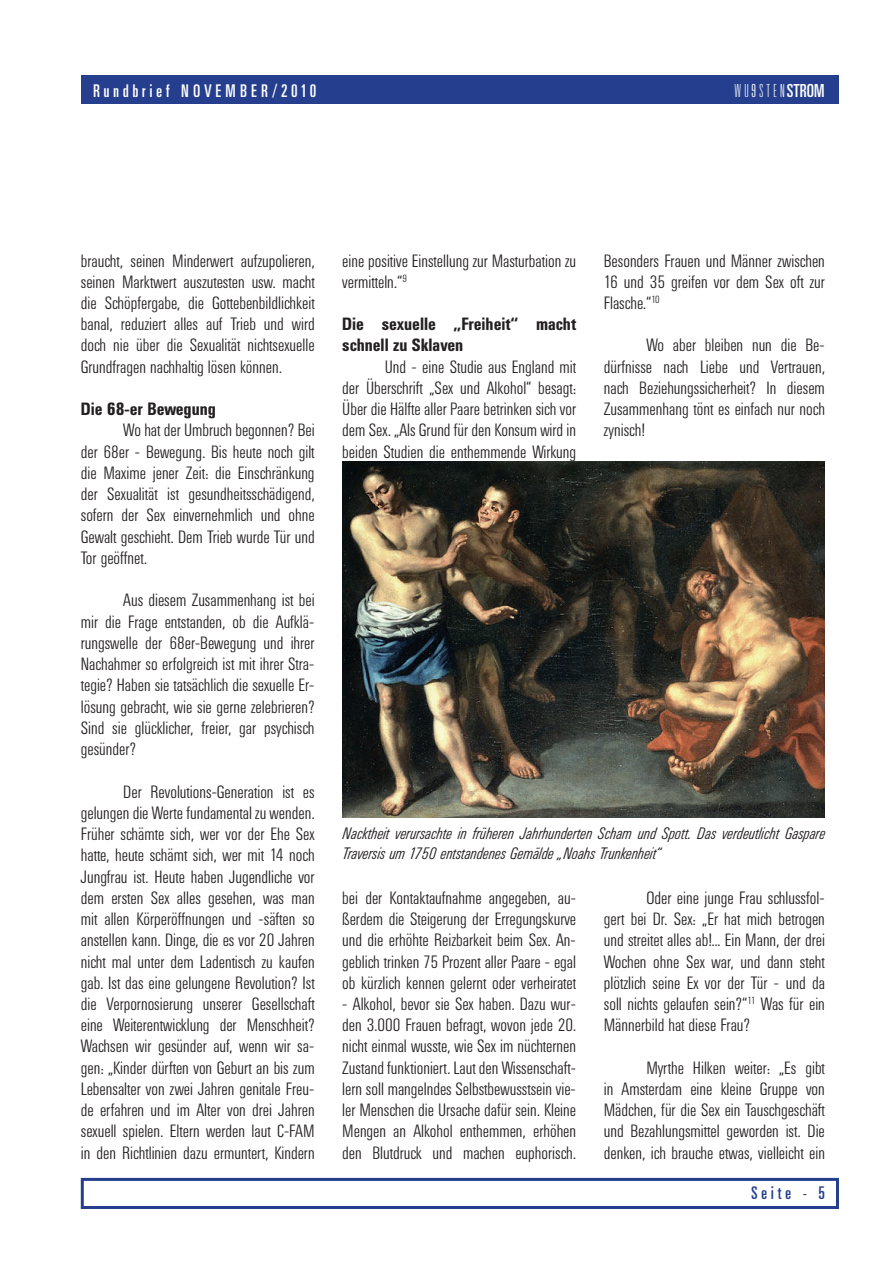
<style>
.page{position:relative;width:893px;height:1263px;background:#fff}
.page>*{position:absolute;margin:0;border:0;box-sizing:border-box;transform-origin:0 0}
.t1{font:18px "Univers Ultra Condensed BQ";letter-spacing:.22em;color:#fff}
.t2{font:100 ultra-condensed 18px "Univers";letter-spacing:.2em;color:#fff}
.t3{font:18px "Univers Ultra Condensed BQ";letter-spacing:.22em;color:#253f8e}
.t4{font:300 17.7px/21.3px "Univers Condensed BQ";color:#231f20;text-align:justify}
.t5{font:700 17.7px/21.3px "Univers Condensed BQ";color:#231f20}
.t6{font:italic 300 16.5px/19.8px "Univers Condensed BQ";color:#231f20}
.s1{font-weight:400}
</style>
<div class="page">
<div style="left:81px;top:76px;width:757px;height:28px;background:#253f8e"></div>
<div style="left:81px;top:1178px;width:758px;height:31px;border:3px solid #253f8e"></div>
<img style="left:342px;top:461px;width:483px;height:356px">
<p class="t1" style="left:94px;top:81px;width:224px">Rundbrief NOVEMBER/2010</p>
<p class="t2" style="left:735px;top:81px;width:91px">WU STEN<span class="s1">STROM</span></p>
<p class="t4" style="left:81px;top:250px;width:235px">braucht, seinen Minderwert aufzupolieren, seinen Marktwert auszutesten usw. macht die Schöpfergabe, die Gottebenbildlichkeit banal, reduziert alles auf Trieb und wird doch nie über die Sexualität nichtsexuelle Grundfragen nachhaltig lösen können.</p>
<p class="t5" style="left:81px;top:399px;width:137px">Die 68-er Bewegung</p>
<p class="t4" style="left:81px;top:420px;width:235px;text-indent:43px">Wo hat der Umbruch begonnen? Bei der 68er - Bewegung. Bis heute noch gilt die Maxime jener Zeit: die Einschränkung der Sexualität ist gesundheitsschädigend, sofern der Sex einvernehmlich und ohne Gewalt geschieht. Dem Trieb wurde Tür und Tor geöffnet.</p>
<p class="t4" style="left:81px;top:590px;width:235px;text-indent:43px">Aus diesem Zusammenhang ist bei mir die Frage entstanden, ob die Aufklä&shy;rungswelle der 68er-Bewegung und ihrer Nachahmer so erfolgreich ist mit ihrer Stra&shy;tegie? Haben sie tatsächlich die sexuelle Er&shy;lösung gebracht, wie sie gerne zelebrieren?<br>Sind sie glücklicher, freier, gar psychisch gesünder?</p>
<p class="t4" style="left:81px;top:781px;width:235px;text-indent:43px">Der Revolutions-Generation ist es gelungen die Werte fundamental zu wenden.<br>Früher schämte sich, wer vor der Ehe Sex hatte, heute schämt sich, wer mit 14 noch Jungfrau ist. Heute haben Jugendliche vor dem ersten Sex alles gesehen, was man mit allen Körperöffnungen und -säften so anstellen kann. Dinge, die es vor 20 Jahren nicht mal unter dem Ladentisch zu kaufen gab. Ist das eine gelungene Revolution? Ist die Verpornosierung unserer Gesellschaft eine Weiterentwicklung der Menschheit?<br>Wachsen wir gesünder auf, wenn wir sa&shy;gen: „Kinder dürften von Geburt an bis zum Lebensalter von zwei Jahren genitale Freu&shy;de erfahren und im Alter von drei Jahren sexuell spielen. Eltern werden laut C-FAM in den Richtlinien dazu ermuntert, Kindern</p>
<p class="t4" style="left:342px;top:250px;width:235px">eine positive Einstellung zur Masturbation zu vermitteln.“<sup>9</sup></p>
<p class="t5" style="left:342px;top:314px;width:235px">Die sexuelle „Freiheit“ macht schnell zu Sklaven</p>
<p class="t4" style="left:342px;top:356px;width:235px;text-indent:43px">Und - eine Studie aus England mit der Überschrift „Sex und Alkohol“ besagt:<br>Über die Hälfte aller Paare betrinken sich vor dem Sex. „Als Grund für den Konsum wird in beiden Studien die enthemmende Wirkung</p>
<p class="t4" style="left:604px;top:250px;width:223px">Besonders Frauen und Männer zwischen 16 und 35 greifen vor dem Sex oft zur Flasche.“<sup>10</sup></p>
<p class="t4" style="left:604px;top:335px;width:223px;text-indent:43px">Wo aber bleiben nun die Be&shy;dürfnisse nach Liebe und Vertrauen, nach Beziehungssicherheit? In diesem Zusammenhang tönt es einfach nur noch zynisch!</p>
<p class="t6" style="left:342px;top:824px;width:484px">Nacktheit verursachte in früheren Jahrhunderten Scham und Spott. Das verdeutlicht Gaspare<br>Traversis um 1750 entstandenes Gemälde „Noahs Trunkenheit“</p>
<p class="t4" style="left:342px;top:887px;width:235px">bei der Kontaktaufnahme angegeben, au&shy;ßerdem die Steigerung der Erregungskurve und die erhöhte Reizbarkeit beim Sex. An&shy;geblich trinken 75 Prozent aller Paare - egal ob kürzlich kennen gelernt oder verheiratet</p>
<p class="t4" style="left:342px;top:994px;width:235px">- Alkohol, bevor sie Sex haben. Dazu wur&shy;den 3.000 Frauen befragt, wovon jede 20. nicht einmal wusste, wie Sex im nüchternen Zustand funktioniert. Laut den Wissenschaft&shy;lern soll mangelndes Selbstbewusstsein vie&shy;ler Menschen die Ursache dafür sein. Kleine Mengen an Alkohol enthemmen, erhöhen den Blutdruck und machen euphorisch.</p>
<p class="t4" style="left:604px;top:887px;width:223px;text-indent:43px">Oder eine junge Frau schlussfol&shy;gert bei Dr. Sex: „Er hat mich betrogen und streitet alles ab!... Ein Mann, der drei Wochen ohne Sex war, und dann steht plötzlich seine Ex vor der Tür - und da soll nichts gelaufen sein?“<sup>11</sup> Was für ein Männerbild hat diese Frau?</p>
<p class="t4" style="left:604px;top:1057px;width:223px;text-indent:43px">Myrthe Hilken weiter: „Es gibt in Amsterdam eine kleine Gruppe von Mädchen, für die Sex ein Tauschgeschäft und Bezahlungsmittel geworden ist. Die denken, ich brauche etwas, vielleicht ein</p>
<p class="t3" style="left:752px;top:1183px;width:75px">Seite - 5</p>
</div>
